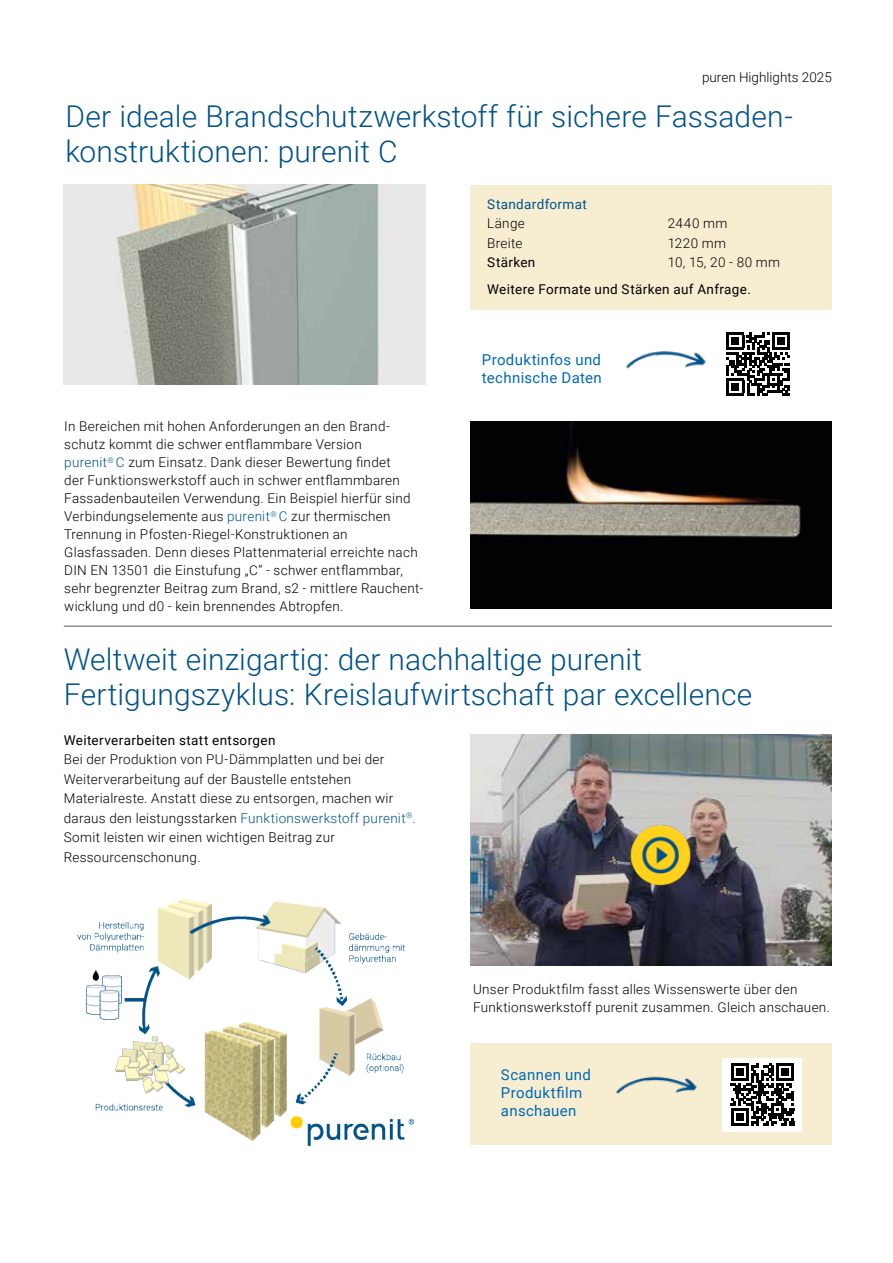
<style>
.page{position:relative;width:893px;height:1263px;background:#fff}
.page>*{position:absolute;margin:0;border:0;box-sizing:border-box;transform-origin:0 0}
.t1{font:300 30px/34.5px "Roboto";letter-spacing:.005em;color:#005288}
.t2{font:15px/18px "Roboto";letter-spacing:.025em;color:#0069b4}
.t3{font:300 13.5px/18px "Roboto";letter-spacing:.02em;color:#000}
.t4{font:13.5px "Roboto";letter-spacing:.03em;color:#000}
.t5{font:300 13.5px "Roboto";color:#000}
.t6{font:13.5px "Roboto";letter-spacing:.025em;color:#005288}
.s1{color:#005288}
</style>
<div class="page">
<hr style="left:64px;top:626px;width:768px;height:1px;background:#575756">
<div style="left:470px;top:1043px;width:362px;height:102px;background:#f7eed2"></div>
<img style="left:77px;top:899px;width:338px;height:247px">
<img style="left:616px;top:1076px;width:81px;height:18px">
<img style="left:470px;top:735px;width:362px;height:230px">
<img style="left:616px;top:808px;width:89px;height:90px">
<div style="left:723px;top:1058px;width:79px;height:73px;background:#fff"></div>
<svg style="left:731px;top:1063px;width:63px;height:63px"></svg>
<div style="left:736px;top:1113px;width:7px;height:8px;background:#000"></div>
<img style="left:64px;top:185px;width:361px;height:199px">
<img style="left:470px;top:421px;width:362px;height:187px">
<div style="left:470px;top:185px;width:362px;height:125px;background:#f7eed2"></div>
<svg style="left:727px;top:332px;width:63px;height:64px"></svg>
<hr style="left:727px;top:393px;width:17px;height:3px;background:#000">
<div style="left:732px;top:383px;width:7px;height:8px;background:#000"></div>
<img style="left:626px;top:351px;width:80px;height:18px">
<p class="t5" style="left:702px;top:68px;width:131px">puren Highlights 2025</p>
<h1 class="t1" style="left:65px;top:98px;width:729px">Der ideale Brandschutzwerkstoff für sichere Fassaden&shy;konstruktionen: purenit C</h1>
<p class="t6" style="left:487px;top:194px;width:101px">Standardformat</p>
<p class="t3" style="left:487px;top:214px;width:39px">Länge</p>
<p class="t3" style="left:668px;top:214px;width:61px">2440 mm</p>
<p class="t3" style="left:487px;top:233px;width:37px">Breite</p>
<p class="t3" style="left:668px;top:233px;width:60px">1220 mm</p>
<p class="t4" style="left:487px;top:253px;width:50px">Stärken</p>
<p class="t3" style="left:668px;top:253px;width:114px">10, 15, 20 - 80 mm</p>
<p class="t4" style="left:487px;top:280px;width:265px">Weitere Formate und Stärken auf Anfrage.</p>
<p class="t3" style="left:64px;top:417px;width:361px">In Bereichen mit hohen Anforderungen an den Brand&shy;schutz kommt die schwer entflammbare Version<br><span class="s1">purenit</span><sup>®</sup> <span class="s1">C</span> zum Einsatz. Dank dieser Bewertung findet<br>der Funktionswerkstoff auch in schwer entflammbaren Fassadenbauteilen Verwendung. Ein Beispiel hierfür sind Verbindungselemente aus <span class="s1">purenit</span><sup>®</sup> <span class="s1">C</span> zur thermischen Trennung in Pfosten-Riegel-Konstruktionen an Glasfassaden. Denn dieses Plattenmaterial erreichte nach DIN EN 13501 die Einstufung „C“ - schwer entflammbar, sehr begrenzter Beitrag zum Brand, s2 - mittlere Rauchent&shy;wicklung und d0 - kein brennendes Abtropfen.</p>
<p class="t2" style="left:482px;top:350px;width:121px">Produktinfos und technische Daten</p>
<h1 class="t1" style="left:64px;top:641px;width:690px">Weltweit einzigartig: der nachhaltige purenit<br>Fertigungszyklus: Kreislaufwirtschaft par excellence</h1>
<p class="t4" style="left:64px;top:730px;width:213px">Weiterverarbeiten statt entsorgen</p>
<p class="t3" style="left:64px;top:749px;width:353px;line-height:19.5px">Bei der Produktion von PU-Dämmplatten und bei der Weiterverarbeitung auf der Baustelle entstehen Materialreste. Anstatt diese zu entsorgen, machen wir daraus den leistungsstarken <span class="s1">Funktionswerkstoff purenit</span><sup>®</sup><span class="s1">.<br></span>Somit leisten wir einen wichtigen Beitrag zur Ressourcenschonung.</p>
<p class="t3" style="left:473px;top:979px;width:358px">Unser Produktfilm fasst alles Wissenswerte über den<br>Funktionswerkstoff purenit zusammen. Gleich anschauen.</p>
<p class="t2" style="left:501px;top:1065px;width:91px">Scannen und<br>Produktfilm anschauen</p>
</div>
